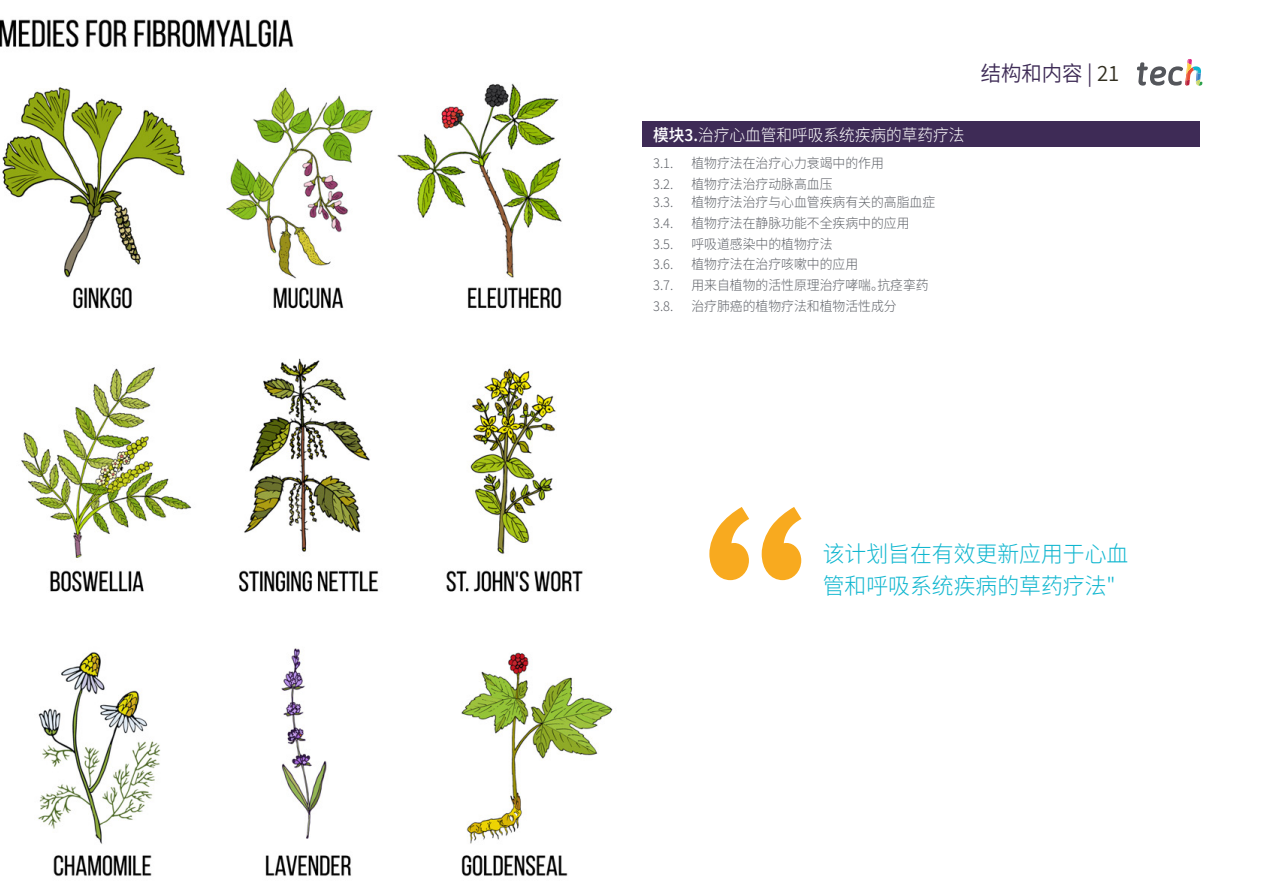
<style>
.page{position:relative;width:1263px;height:893px;background:#fff}
.page>*{position:absolute;margin:0;border:0;box-sizing:border-box;transform-origin:0 0}
.t1{font:300 22.5px/31.5px "Source Han Sans CN";color:#0fb6cf}
.t2{font:21px "Source Han Sans CN";color:#3e2b56}
.t3{font:300 16.5px "Source Han Sans CN";color:#fff;scale:.95 1}
.t4{font:300 13.5px "Source Han Sans CN";color:#61646a;scale:.95 1}
.s1{font-weight:500}
.s2{color:#312e20}
</style>
<div class="page">
<img style="left:0;top:19px;width:613px;height:858px">
<div style="left:642px;top:121px;width:557px;height:26px;background:#3e2b56"></div>
<svg style="left:709px;top:507px;width:92px;height:73px"></svg>
<svg style="left:1137px;top:59px;width:65px;height:27px"></svg>
<p class="t3" style="left:653px;top:125px;width:329px"><span class="s1">模块3.</span>治疗心血管和呼吸系统疾病的草药疗法</p>
<p class="t4" style="left:653px;top:155px;width:23px">3.1.</p>
<p class="t4" style="left:691px;top:155px;width:204px">植物疗法在治疗心力衰竭中的作用</p>
<p class="t4" style="left:653px;top:176px;width:23px">3.2.</p>
<p class="t4" style="left:691px;top:176px;width:150px">植物疗法治疗动脉高血压</p>
<p class="t4" style="left:653px;top:195px;width:23px">3.3.</p>
<p class="t4" style="left:691px;top:195px;width:258px">植物疗法治疗与心血管疾病有关的高脂血症</p>
<p class="t4" style="left:653px;top:215px;width:23px">3.4.</p>
<p class="t4" style="left:691px;top:215px;width:231px">植物疗法在静脉功能不全疾病中的应用</p>
<p class="t4" style="left:653px;top:236px;width:23px">3.5.</p>
<p class="t4" style="left:691px;top:236px;width:150px">呼吸道感染中的植物疗法</p>
<p class="t4" style="left:653px;top:257px;width:23px">3.6.</p>
<p class="t4" style="left:691px;top:257px;width:177px">植物疗法在治疗咳嗽中的应用</p>
<p class="t4" style="left:653px;top:278px;width:23px">3.7.</p>
<p class="t4" style="left:691px;top:278px;width:251px">用来自植物的活性原理治疗哮喘。抗痉挛药</p>
<p class="t4" style="left:653px;top:298px;width:23px">3.8.</p>
<p class="t4" style="left:691px;top:298px;width:217px">治疗肺癌的植物疗法和植物活性成分</p>
<h2 class="t2" style="left:981px;top:61px;width:140px">结构和内容 | <span class="s2">21</span></h2>
<h1 class="t1" style="left:823px;top:539px;width:307px">该计划旨在有效更新应用于心血管和呼吸系统疾病的草药疗法"</h1>
</div>
